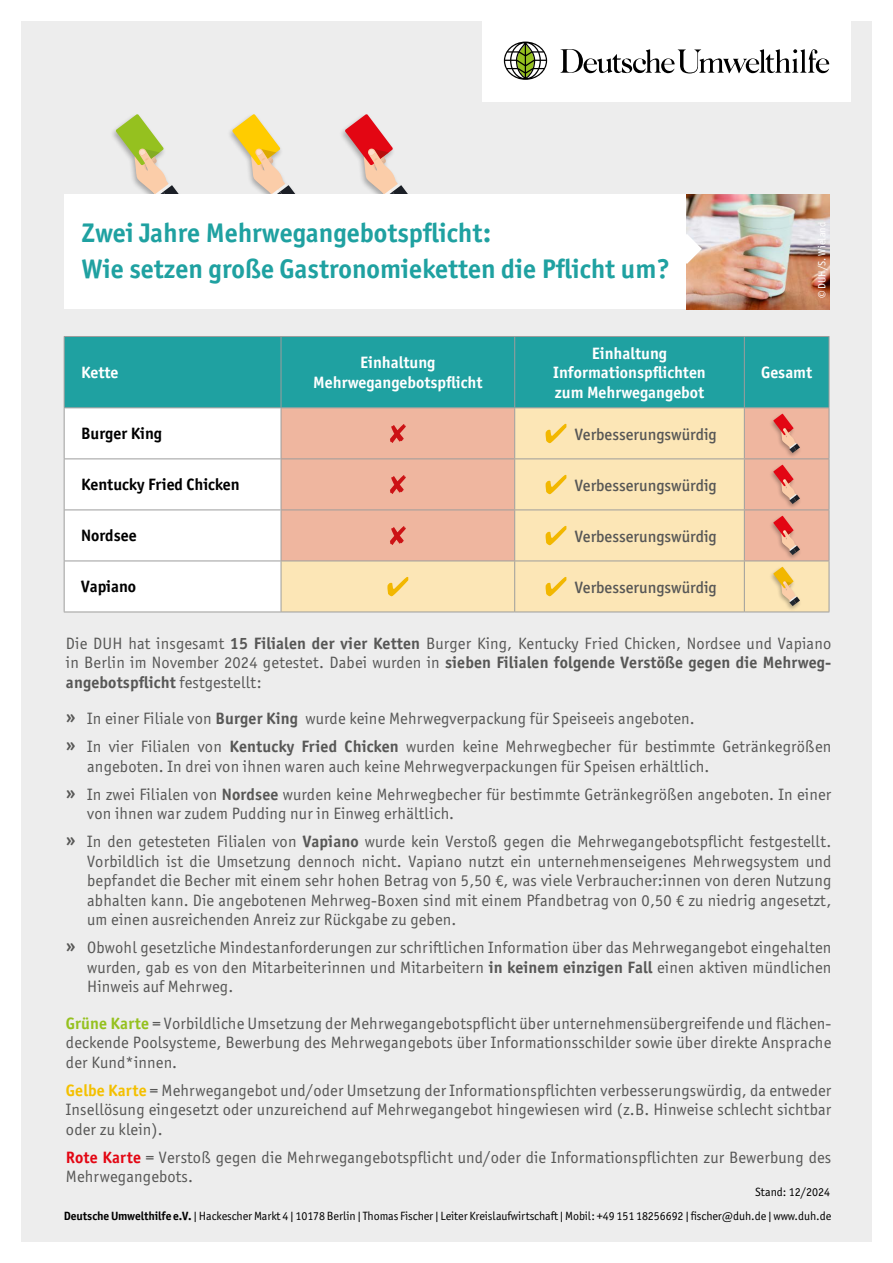
<style>
.page{position:relative;width:893px;height:1263px;background:#fff}
.page>*{position:absolute;margin:0;border:0;box-sizing:border-box;transform-origin:0 0}
.t1{font:700 27px/36px "Officina Sans ITC Pro";color:#1fa1a1}
.t2{font:16.5px/19.5px "Officina Sans ITC Pro";letter-spacing:.01em;color:#575756;text-align:justify}
.t3{font:700 16.5px/19.5px "Officina Sans ITC Pro";color:#fff;text-align:center}
.t4{font:500 16.5px "Officina Sans ITC Pro";color:#575756}
.t5{font:700 16.5px "Officina Sans ITC Pro";color:#000}
.t6{font:12px "Officina Sans ITC Pro";letter-spacing:-.005em;color:#000}
.t7{font:10.5px "Officina Sans ITC Pro";color:#fff}
.s1{font-weight:700}
.s2{font-weight:700;color:#95c11f}
.s3{font-weight:700;color:#f4c000}
.s4{font-weight:700;color:#e30613}
</style>
<div class="page">
<div style="left:21px;top:21px;width:851px;height:1221px;background:#ededed"></div>
<svg style="left:232px;top:114px;width:64px;height:81px"></svg>
<svg style="left:116px;top:114px;width:63px;height:81px"></svg>
<svg style="left:345px;top:114px;width:63px;height:81px"></svg>
<div style="left:64px;top:195px;width:623px;height:114px;background:#fff"></div>
<img style="left:687px;top:195px;width:142px;height:114px">
<div style="left:65px;top:337px;width:764px;height:70px;background:#1fa1a1"></div>
<div style="left:65px;top:408px;width:216px;height:204px;background:#fff"></div>
<svg style="left:282px;top:408px;width:547px;height:204px;fill:#fce6b6"></svg>
<hr style="left:64px;top:336px;width:217px;height:1px;background:#9d9d9c">
<hr style="left:64px;top:337px;width:1px;height:70px;background:#9d9d9c">
<hr style="left:281px;top:336px;width:234px;height:1px;background:#9d9d9c">
<hr style="left:281px;top:337px;width:1px;height:70px;background:#9d9d9c">
<hr style="left:515px;top:336px;width:229px;height:1px;background:#9d9d9c">
<hr style="left:514px;top:337px;width:1px;height:70px;background:#9d9d9c">
<hr style="left:744px;top:336px;width:85px;height:1px;background:#9d9d9c">
<hr style="left:744px;top:337px;width:1px;height:70px;background:#9d9d9c">
<hr style="left:829px;top:337px;width:1px;height:70px;background:#9d9d9c">
<hr style="left:64px;top:407px;width:217px;height:1px;background:#9d9d9c">
<hr style="left:64px;top:408px;width:1px;height:50px;background:#9d9d9c">
<hr style="left:281px;top:407px;width:234px;height:1px;background:#9d9d9c">
<hr style="left:281px;top:408px;width:1px;height:50px;background:#9d9d9c">
<hr style="left:515px;top:407px;width:229px;height:1px;background:#9d9d9c">
<hr style="left:514px;top:408px;width:1px;height:50px;background:#9d9d9c">
<hr style="left:744px;top:407px;width:85px;height:1px;background:#9d9d9c">
<hr style="left:744px;top:408px;width:1px;height:50px;background:#9d9d9c">
<hr style="left:829px;top:408px;width:1px;height:50px;background:#9d9d9c">
<hr style="left:64px;top:458px;width:217px;height:1px;background:#9d9d9c">
<hr style="left:64px;top:459px;width:1px;height:51px;background:#9d9d9c">
<hr style="left:281px;top:458px;width:234px;height:1px;background:#9d9d9c">
<hr style="left:281px;top:459px;width:1px;height:50px;background:#9d9d9c">
<hr style="left:515px;top:458px;width:229px;height:1px;background:#9d9d9c">
<hr style="left:514px;top:459px;width:1px;height:50px;background:#9d9d9c">
<hr style="left:744px;top:458px;width:85px;height:1px;background:#9d9d9c">
<hr style="left:744px;top:459px;width:1px;height:50px;background:#9d9d9c">
<hr style="left:829px;top:459px;width:1px;height:50px;background:#9d9d9c">
<hr style="left:64px;top:510px;width:1px;height:51px;background:#9d9d9c">
<hr style="left:281px;top:509px;width:234px;height:1px;background:#9d9d9c">
<hr style="left:281px;top:510px;width:1px;height:51px;background:#9d9d9c">
<hr style="left:515px;top:509px;width:229px;height:1px;background:#9d9d9c">
<hr style="left:514px;top:510px;width:1px;height:51px;background:#9d9d9c">
<hr style="left:744px;top:509px;width:85px;height:1px;background:#9d9d9c">
<hr style="left:744px;top:510px;width:1px;height:51px;background:#9d9d9c">
<hr style="left:829px;top:510px;width:1px;height:51px;background:#9d9d9c">
<hr style="left:64px;top:561px;width:217px;height:1px;background:#9d9d9c">
<hr style="left:64px;top:561px;width:1px;height:51px;background:#9d9d9c">
<hr style="left:281px;top:561px;width:234px;height:1px;background:#9d9d9c">
<hr style="left:281px;top:561px;width:1px;height:51px;background:#9d9d9c">
<hr style="left:515px;top:561px;width:229px;height:1px;background:#9d9d9c">
<hr style="left:514px;top:561px;width:1px;height:51px;background:#9d9d9c">
<hr style="left:744px;top:561px;width:85px;height:1px;background:#9d9d9c">
<hr style="left:744px;top:561px;width:1px;height:51px;background:#9d9d9c">
<hr style="left:829px;top:561px;width:1px;height:51px;background:#9d9d9c">
<hr style="left:64px;top:612px;width:217px;height:1px;background:#9d9d9c">
<hr style="left:281px;top:612px;width:234px;height:1px;background:#9d9d9c">
<hr style="left:515px;top:612px;width:229px;height:1px;background:#9d9d9c">
<hr style="left:744px;top:612px;width:85px;height:1px;background:#9d9d9c">
<hr style="left:65px;top:509px;width:216px;height:1px;background:#9d9d9c">
<svg style="left:390px;top:424px;width:16px;height:19px"></svg>
<svg style="left:546px;top:424px;width:20px;height:19px"></svg>
<div style="left:768px;top:412px;width:34px;height:47px;background:#000;opacity:.3"></div>
<svg style="left:773px;top:414px;width:27px;height:39px"></svg>
<svg style="left:390px;top:475px;width:16px;height:19px"></svg>
<svg style="left:546px;top:475px;width:20px;height:19px"></svg>
<div style="left:768px;top:464px;width:34px;height:46px;background:#000;opacity:.3"></div>
<svg style="left:773px;top:465px;width:27px;height:39px"></svg>
<svg style="left:390px;top:526px;width:16px;height:19px"></svg>
<svg style="left:546px;top:526px;width:20px;height:19px"></svg>
<div style="left:768px;top:515px;width:34px;height:46px;background:#000;opacity:.3"></div>
<svg style="left:773px;top:516px;width:27px;height:39px"></svg>
<svg style="left:387px;top:577px;width:21px;height:19px"></svg>
<svg style="left:546px;top:577px;width:20px;height:19px"></svg>
<div style="left:768px;top:566px;width:34px;height:46px;background:#000;opacity:.3"></div>
<svg style="left:773px;top:567px;width:27px;height:39px"></svg>
<svg style="left:686px;top:234px;width:16px;height:30px"></svg>
<div style="left:482px;top:0;width:368px;height:101px;background:#fff"></div>
<svg style="left:561px;top:49px;width:268px;height:25px"></svg>
<svg style="left:504px;top:42px;width:43px;height:38px"></svg>
<h1 class="t1" style="left:82px;top:214px;width:590px">Zwei Jahre Mehrwegangebotspflicht:<br>Wie setzen große Gastronomieketten die Pflicht um?</h1>
<p class="t3" style="left:81px;top:363px;width:39px">Kette</p>
<p class="t3" style="left:313px;top:353px;width:171px">Einhaltung<br>Mehrwegangebotspflicht</p>
<p class="t3" style="left:553px;top:343px;width:154px">Einhaltung<br>Informationspflichten zum Mehrwegangebot</p>
<p class="t5" style="left:81px;top:423px;width:82px">Burger King</p>
<p class="t4" style="left:575px;top:424px;width:144px">Verbesserungswürdig</p>
<p class="t5" style="left:81px;top:474px;width:160px">Kentucky Fried Chicken</p>
<p class="t4" style="left:575px;top:475px;width:144px">Verbesserungswürdig</p>
<p class="t5" style="left:81px;top:525px;width:57px">Nordsee</p>
<p class="t4" style="left:575px;top:526px;width:144px">Verbesserungswürdig</p>
<p class="t5" style="left:81px;top:577px;width:57px">Vapiano</p>
<p class="t4" style="left:575px;top:577px;width:144px">Verbesserungswürdig</p>
<p class="t7" style="left:816px;top:298px;width:78px;rotate:-90deg">© DUH/S. Wieland</p>
<p class="t3" style="left:761px;top:363px;width:53px">Gesamt</p>
<p class="t2" style="left:66px;top:633px;width:767px">Die DUH hat insgesamt <span class="s1">15 Filialen der vier Ketten</span> Burger King, Kentucky Fried Chicken, Nordsee und Vapiano in Berlin im November 2024 getestet. Dabei wurden in <span class="s1">sieben Filialen folgende Verstöße gegen die Mehrweg&shy;angebotspflicht</span> festgestellt:</p>
<p class="t2" style="left:66px;top:705px;width:767px;line-height:28px"><span class="s1">»</span> In einer Filiale von <span class="s1">Burger King</span> wurde keine Mehrwegverpackung für Speiseeis angeboten.<br><span class="s1">»</span> In vier Filialen von <span class="s1">Kentucky Fried Chicken</span> wurden keine Mehrwegbecher für bestimmte Getränkegrößen</p>
<p class="t2" style="left:66px;top:752px;width:767px;line-height:28px;text-indent:21px">angeboten. In drei von ihnen waren auch keine Mehrwegverpackungen für Speisen erhältlich.<br><span class="s1">»</span> In zwei Filialen von <span class="s1">Nordsee</span> wurden keine Mehrwegbecher für bestimmte Getränkegrößen angeboten. In einer</p>
<p class="t2" style="left:66px;top:800px;width:767px;line-height:28px;text-indent:21px">von ihnen war zudem Pudding nur in Einweg erhältlich.<br><span class="s1">»</span> In den getesteten Filialen von <span class="s1">Vapiano</span> wurde kein Verstoß gegen die Mehrwegangebotspflicht festgestellt.</p>
<p class="t2" style="left:87px;top:851px;width:746px">Vorbildlich ist die Umsetzung dennoch nicht. Vapiano nutzt ein unternehmenseigenes Mehrwegsystem und bepfandet die Becher mit einem sehr hohen Betrag von 5,50 €, was viele Verbraucher:innen von deren Nutzung abhalten kann. Die angebotenen Mehrweg-Boxen sind mit einem Pfandbetrag von 0,50 € zu niedrig angesetzt, um einen ausreichenden Anreiz zur Rückgabe zu geben.</p>
<p class="t2" style="left:87px;top:938px;width:746px;text-indent:-21px"><span class="s1">»</span> Obwohl gesetzliche Mindestanforderungen zur schriftlichen Information über das Mehrwegangebot eingehalten wurden, gab es von den Mitarbeiterinnen und Mitarbeitern <span class="s1">in keinem einzigen Fall</span> einen aktiven mündlichen Hinweis auf Mehrweg.</p>
<p class="t2" style="left:66px;top:1013px;width:767px"><span class="s2">Grüne Karte</span> = Vorbildliche Umsetzung der Mehrwegangebotspflicht über unternehmensübergreifende und flächen&shy;deckende Poolsysteme, Bewerbung des Mehrwegangebots über Informationsschilder sowie über direkte Ansprache der Kund*innen.</p>
<p class="t2" style="left:66px;top:1080px;width:767px"><span class="s3">Gelbe Karte</span> = Mehrwegangebot und/oder Umsetzung der Informationspflichten verbesserungswürdig, da entweder Insellösung eingesetzt oder unzureichend auf Mehrwegangebot hingewiesen wird (z.B. Hinweise schlecht sichtbar oder zu klein).</p>
<p class="t2" style="left:66px;top:1147px;width:767px"><span class="s4">Rote Karte</span> = Verstoß gegen die Mehrwegangebotspflicht und/oder die Informationspflichten zur Bewerbung des<br>Mehrwegangebots.</p>
<p class="t6" style="left:64px;top:1208px;width:769px"><span class="s1">Deutsche Umwelthilfe e.V.</span> | Hackescher Markt 4 | 10178 Berlin | Thomas Fischer | Leiter Kreislaufwirtschaft | Mobil: +49 151 18256692 | fischer@duh.de | www.duh.de</p>
<p class="t6" style="left:755px;top:1185px;width:77px">Stand: 12/2024</p>
</div>
